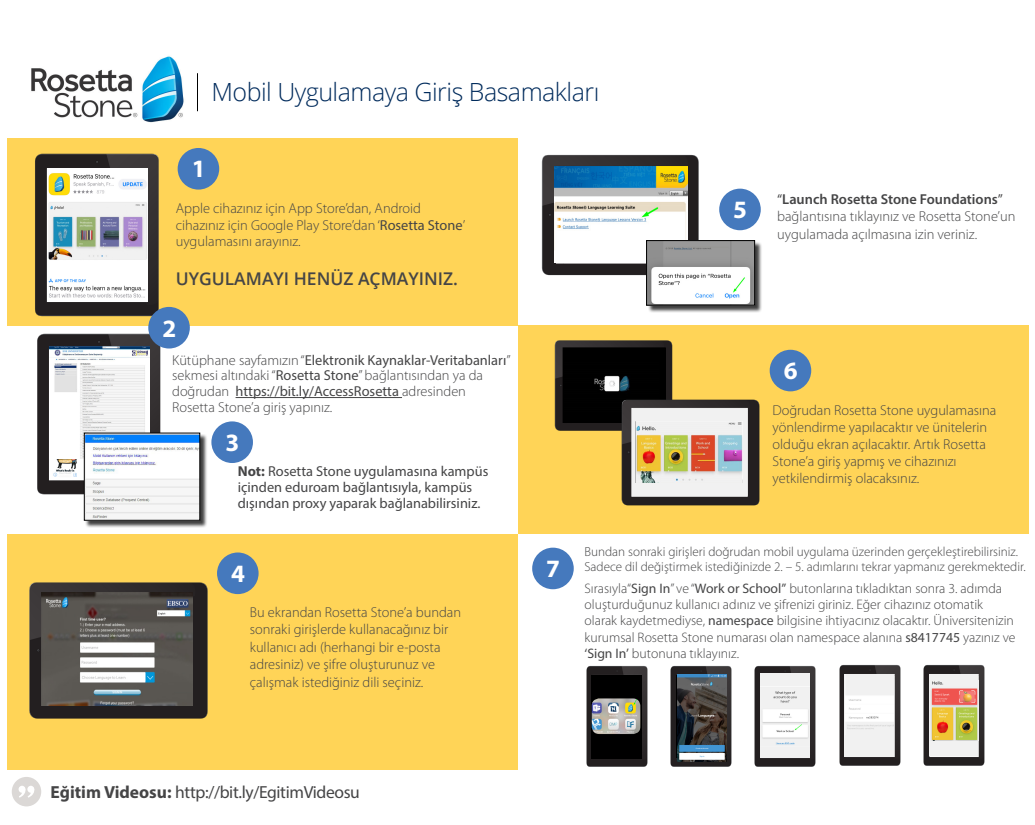
<style>
.page{position:relative;width:1035px;height:825px;background:#fff}
.page>*{position:absolute;margin:0;border:0;box-sizing:border-box;transform-origin:0 0}
.t1{font:300 25px "Open Sans";letter-spacing:-.02em;color:#002b5c}
.t2{font:700 25px "Myriad Pro";color:#fff}
.t3{font:17.5px "Myriad Pro";letter-spacing:-.02em;color:#454546}
.t4{font:600 17.5px "Open Sans";color:#454546}
.t5{font:300 14.38px/17.5px "Myriad Pro";color:#454546}
.t6{font:14.38px/16.2px "Myriad Pro";color:#454546}
.t7{font:300 13.75px/16.2px "Myriad Pro";color:#454546}
.t8{font:300 13.12px/15px "Myriad Pro";color:#454546}
.s1{font-weight:400}
.s2{font-weight:700}
.s3{font-weight:600}
</style>
<div class="page">
<div style="left:519px;top:325px;width:510px;height:208px;background:#ffd457"></div>
<div style="left:8px;top:534px;width:510px;height:235px;background:#ffd457"></div>
<div style="left:8px;top:138px;width:510px;height:187px;background:#ffd457"></div>
<img style="left:26px;top:153px;width:144px;height:173px">
<img style="left:27px;top:321px;width:142px;height:186px">
<img style="left:47px;top:169px;width:101px;height:132px">
<img style="left:50px;top:346px;width:99px;height:112px">
<div style="left:85px;top:433px;width:123px;height:95px;background:#000;opacity:.75"></div>
<img style="left:86px;top:434px;width:112px;height:84px">
<img style="left:29px;top:577px;width:194px;height:142px">
<img style="left:41px;top:592px;width:151px;height:113px">
<img style="left:541px;top:154px;width:158px;height:122px">
<img style="left:554px;top:340px;width:119px;height:91px">
<hr style="left:236px;top:397px;width:166px;height:1px;background:#454546">
<div style="left:563px;top:347px;width:102px;height:75px;background:#000"></div>
<div style="left:563px;top:347px;width:103px;height:75px;border:1px solid #000"></div>
<img style="left:594px;top:375px;width:36px;height:17px">
<img style="left:611px;top:390px;width:149px;height:116px">
<div style="left:632px;top:408px;width:116px;height:88px;background:#f1f1f1;border:1px solid #f1f1f1"></div>
<img style="left:636px;top:422px;width:106px;height:60px">
<div style="left:554px;top:167px;width:131px;height:96px;background:#fff"></div>
<img style="left:31px;top:56px;width:153px;height:66px">
<img style="left:554px;top:166px;width:134px;height:84px">
<div style="left:647px;top:241px;width:116px;height:72px;background:#000;opacity:.75"></div>
<img style="left:648px;top:242px;width:105px;height:61px">
<div style="left:646px;top:240px;width:109px;height:65px;border:1px solid #000"></div>
<hr style="left:197px;top:73px;width:1px;height:38px;background:#000">
<div style="left:178px;top:148px;width:41px;height:41px;background:#4579bd;border-radius:50%"></div>
<div style="left:148px;top:307px;width:42px;height:41px;background:#4579bd;border-radius:50%"></div>
<div style="left:211px;top:421px;width:42px;height:41px;background:#4579bd;border-radius:50%"></div>
<div style="left:217px;top:552px;width:42px;height:41px;background:#4579bd;border-radius:50%"></div>
<div style="left:719px;top:188px;width:42px;height:42px;background:#4579bd;border-radius:50%"></div>
<div style="left:770px;top:349px;width:41px;height:42px;background:#4579bd;border-radius:50%"></div>
<div style="left:532px;top:547px;width:42px;height:42px;background:#4579bd;border-radius:50%"></div>
<div style="left:12px;top:776px;width:29px;height:30px;background:#dbd8d6;border-radius:50%"></div>
<svg style="left:19px;top:786px;width:16px;height:11px"></svg>
<img style="left:754px;top:666px;width:62px;height:101px">
<div style="left:761px;top:672px;width:49px;height:85px;background:#f1f1f1"></div>
<img style="left:923px;top:665px;width:62px;height:101px">
<img style="left:839px;top:665px;width:62px;height:101px">
<img style="left:670px;top:666px;width:62px;height:101px">
<img style="left:586px;top:666px;width:62px;height:101px">
<div style="left:592px;top:674px;width:50px;height:83px;background:#000"></div>
<img style="left:592px;top:698px;width:48px;height:35px">
<img style="left:762px;top:691px;width:47px;height:54px">
<svg style="left:676px;top:674px;width:2px;height:83px"></svg>
<img style="left:678px;top:674px;width:48px;height:86px">
<div style="left:844px;top:674px;width:49px;height:82px;background:#f1f1f1"></div>
<img style="left:845px;top:696px;width:48px;height:33px">
<div style="left:930px;top:674px;width:48px;height:81px;background:#f1f1f1"></div>
<img style="left:931px;top:681px;width:47px;height:59px">
<h1 class="t1" style="left:211px;top:74px;width:389px">Mobil Uygulamaya Giriş Basamakları</h1>
<h1 class="t2" style="left:192px;top:152px;width:15px">1</h1>
<p class="t5" style="left:176px;top:200px;width:291px;line-height:16.2px">Apple cihazınız için App Store’dan, Android cihazınız için Google Play Store’dan ‘<span class="s1">Rosetta Stone</span>’ uygulamasını arayınız.</p>
<p class="t4" style="left:176px;top:266px;width:284px">UYGULAMAYI HENÜZ AÇMAYINIZ.</p>
<h1 class="t2" style="left:162px;top:312px;width:15px">2</h1>
<p class="t5" style="left:172px;top:352px;width:340px;line-height:15.6px">Kütüphane sayfamızın “<span class="s1">Elektronik Kaynaklar-Veritabanları</span>” sekmesi altındaki “<span class="s1">Rosetta Stone</span>” bağlantısından ya da doğrudan <span class="s1">https://bit.ly/AccessRosetta</span> adresinden Rosetta Stone’a giriş yapınız.</p>
<h1 class="t2" style="left:225px;top:425px;width:15px">3</h1>
<p class="t6" style="left:238px;top:462px;width:252px"><span class="s2">Not:</span> Rosetta Stone uygulamasına kampüs içinden eduroam bağlantısıyla, kampüs dışından proxy yaparak bağlanabilirsiniz.</p>
<h1 class="t2" style="left:733px;top:193px;width:15px">5</h1>
<p class="t5" style="left:777px;top:190px;width:240px"><span class="s1">“</span><span class="s3">Launch Rosetta Stone Foundations</span><span class="s1">” </span>bağlantısına tıklayınız ve Rosetta Stone’un uygulamada açılmasına izin veriniz.</p>
<h1 class="t2" style="left:784px;top:354px;width:15px">6</h1>
<p class="t5" style="left:773px;top:402px;width:225px;line-height:16.9px">Doğrudan Rosetta Stone uygulamasına yönlendirme yapılacaktır ve ünitelerin olduğu ekran açılacaktır. Artık Rosetta Stone’a giriş yapmış ve cihazınızı yetkilendirmiş olacaksınız.</p>
<h1 class="t2" style="left:231px;top:556px;width:15px">4</h1>
<p class="t5" style="left:250px;top:603px;width:213px">Bu ekrandan Rosetta Stone’a bundan sonraki girişlerde kullanacağınız bir kullanıcı adı (herhangi bir e-posta adresiniz) ve şifre oluşturunuz ve çalışmak istediğiniz dili seçiniz.</p>
<p class="t3" style="left:51px;top:780px;width:311px"><span class="s2">Eğitim Videosu:</span> http://bit.ly/EgitimVideosu</p>
<h1 class="t2" style="left:546px;top:552px;width:15px">7</h1>
<p class="t8" style="left:585px;top:544px;width:443px">Bundan sonraki girişleri doğrudan mobil uygulama üzerinden gerçekleştirebilirsiniz.<br>Sadece dil değiştirmek istediğinizde 2. – 5. adımlarını tekrar yapmanız gerekmektedir.</p>
<p class="t7" style="left:585px;top:580px;width:432px">Sırasıyla“<span class="s1">Sign In</span>” ve “<span class="s1">Work or School”</span> butonlarına tıkladıktan sonra 3. adımda oluşturduğunuz kullanıcı adınız ve şifrenizi giriniz. Eğer cihazınız otomatik olarak kaydetmediyse, <span class="s1">namespace</span> bilgisine ihtiyacınız olacaktır. Üniversitenizin kurumsal Rosetta Stone numarası olan namespace alanına <span class="s1">s8417745</span> yazınız ve <span class="s1">‘Sign In’</span> butonuna tıklayınız.</p>
</div>
